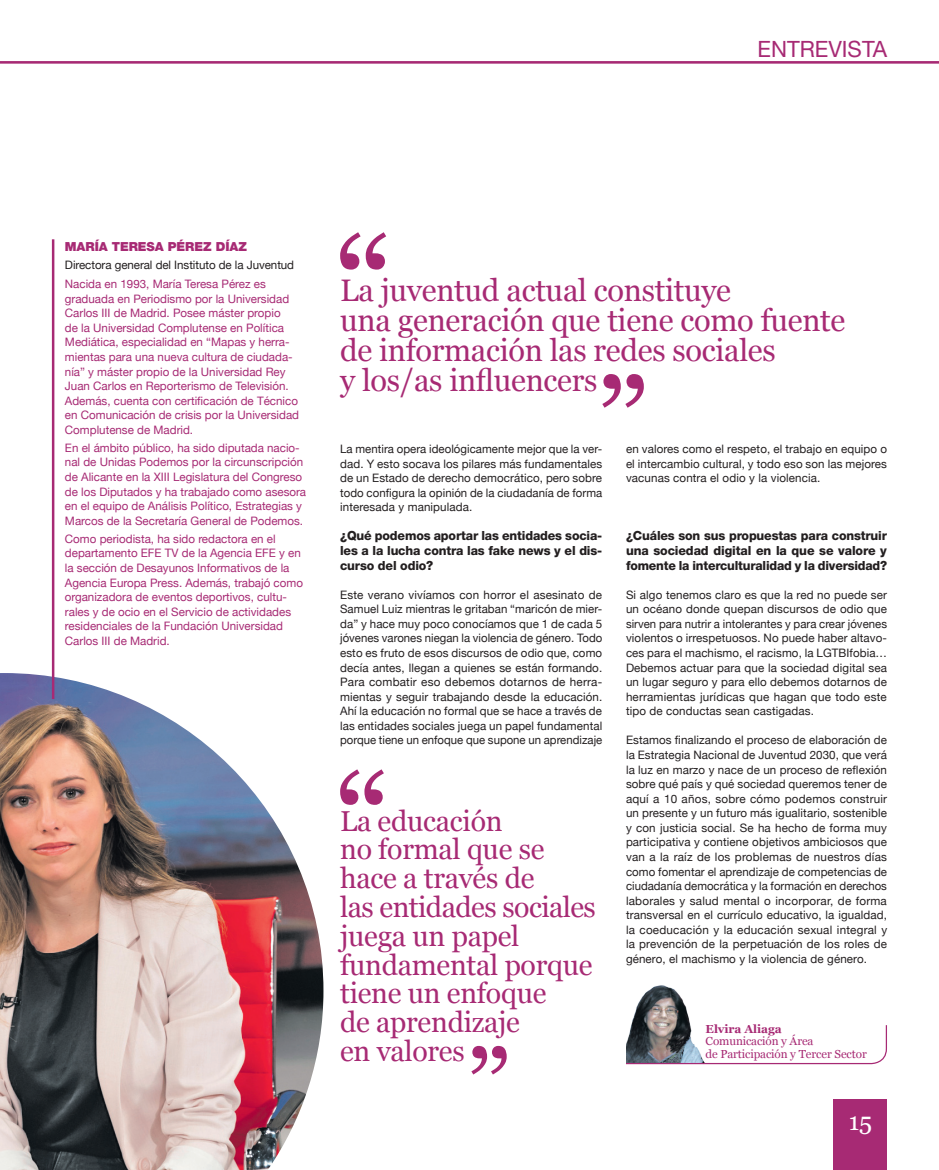
<style>
.page{position:relative;width:939px;height:1170px;background:#fff}
.page>*{position:absolute;margin:0;border:0;box-sizing:border-box;transform-origin:0 0}
.t1{font:31.12px/30px "Georgia";letter-spacing:-.01em;color:#a72a74}
.t2{font:28.75px/28.8px "Georgia";letter-spacing:-.01em;color:#a72a74}
.t3{font:25px "Georgia";color:#fff}
.t4{font:22.5px "Helvetica Neue";color:#a72a74}
.t5{font:800 12.62px/14.5px "Helvetica Neue";letter-spacing:-.01em;color:#231f20;text-align:justify}
.t6{font:900 12.5px "Helvetica Neue";letter-spacing:-.005em;color:#a72a74}
.t7{font:11.62px/14.6px "Helvetica Neue";letter-spacing:.01em;color:#231f20;text-align:justify}
.t8{font:11.62px/14.6px "Helvetica Neue";color:#a72a74}
.t9{font:11.62px/12.5px "Georgia";letter-spacing:-.01em;color:#a72a74}
.t10{font:700 11.62px "Georgia";letter-spacing:-.005em;color:#a72a74}
</style>
<div class="page">
<div style="left:834px;top:1098px;width:53px;height:71px;background:#a72a74"></div>
<hr style="left:0;top:61px;width:939px;height:2px;background:#a72a74">
<svg style="left:340px;top:769px;width:44px;height:35px"></svg>
<svg style="left:471px;top:1045px;width:36px;height:29px"></svg>
<svg style="left:340px;top:232px;width:46px;height:37px"></svg>
<svg style="left:602px;top:374px;width:42px;height:33px"></svg>
<img style="left:632px;top:985px;width:58px;height:38px">
<svg style="left:626px;top:1023px;width:261px;height:41px"></svg>
<img style="left:0;top:673px;width:323px;height:496px">
<hr style="left:52px;top:239px;width:2px;height:460px;background:#a72a74">
<h3 class="t4" style="left:757px;top:35px;width:97px">ENTREVISTA</h3>
<p class="t6" style="left:65px;top:239px;width:183px">MARÍA TERESA PÉREZ DÍAZ</p>
<p class="t7" style="left:65px;top:258px;width:231px">Directora general del I nstituto de la Juventud</p>
<p class="t8" style="left:65px;top:277px;width:236px">Nacida en 1993, María Teresa Pérez es graduada en Periodismo por la Universidad Carlos III de Madrid. Posee máster propio<br>de la Universidad Complutense en Política Mediática, especialidad en “Mapas y herra&shy;mientas para una nueva cultura de ciudada&shy;nía” y máster propio de la Universidad Rey Juan Carlos en Reporterismo de Televisión.<br>Además, cuenta con certificación de Técnico en Comunicación de crisis por la Universidad Complutense de Madrid.</p>
<p class="t8" style="left:65px;top:441px;width:243px">En el ámbito público, ha sido diputada nacio&shy;nal de Unidas Podemos por la circunscripción de Alicante en la XIII Legislatura del Congreso de los Diputados y ha trabajado como asesora en el equipo de Análisis Político, Estrategias y Marcos de la Secretaría General de Podemos.</p>
<p class="t8" style="left:65px;top:532px;width:240px">Como periodista, ha sido redactora en el departamento EFE TV de la Agencia EFE y en la sección de Desayunos I nformativos de la Agencia Europa Press. Además, trabajó como organizadora de eventos deportivos, cultu&shy;rales y de ocio en el Servicio de actividades residenciales de la Fundación Universidad Carlos III de Madrid.</p>
<h1 class="t1" style="left:340px;top:273px;width:507px">La juventud actual constituye<br>una generación que tiene como fuente de información las redes sociales<br>y los/as influencers</h1>
<p class="t7" style="left:340px;top:442px;width:264px">La mentira opera ideológicamente mejor que la ver&shy;dad. Y esto socava los pilares más fundamentales de un Estado de derecho democrático, pero sobre todo configura la opinión de la ciudadanía de forma interesada y manipulada.</p>
<p class="t5" style="left:340px;top:528px;width:264px">¿Qué podemos aportar las entidades socia&shy;les a la lucha contra las fake news y el dis&shy;curso del odio?</p>
<p class="t7" style="left:340px;top:588px;width:264px">Este verano vivíamos con horror el asesinato de Samuel Luiz mientras le gritaban “maricón de mier&shy;da” y hace muy poco conocíamos que 1 de cada 5 jóvenes varones niegan la violencia de género. Todo esto es fruto de esos discursos de odio que, como decía antes, llegan a quienes se están formando.<br>Para combatir eso debemos dotarnos de herra&shy;mientas y seguir trabajando desde la educación.<br>Ahí la educación no formal que se hace a través de las entidades sociales juega un papel fundamental porque tiene un enfoque que supone un aprendizaje</p>
<h2 class="t2" style="left:340px;top:805px;width:257px">La educación<br>no formal que se hace a través de<br>las entidades sociales juega un papel fundamental porque tiene un enfoque<br>de aprendizaje<br>en valores</h2>
<p class="t7" style="left:626px;top:442px;width:263px">en valores como el respeto, el trabajo en equipo o el intercambio cultural, y todo eso son las mejores vacunas contra el odio y la violencia.</p>
<p class="t5" style="left:626px;top:528px;width:263px">¿Cuáles son sus propuestas para construir una sociedad digital en la que se valore y fomente la interculturalidad y la diversidad?</p>
<p class="t7" style="left:626px;top:588px;width:263px">Si algo tenemos claro es que la red no puede ser un océano donde quepan discursos de odio que sirven para nutrir a intolerantes y para crear jóvenes violentos o irrespetuosos. No puede haber altavo&shy;ces para el machismo, el racismo, la LGTBIfobia… Debemos actuar para que la sociedad digital sea un lugar seguro y para ello debemos dotarnos de herramientas jurídicas que hagan que todo este tipo de conductas sean castigadas.</p>
<p class="t7" style="left:626px;top:733px;width:263px">Estamos finalizando el proceso de elaboración de la Estrategia Nacional de Juventud 2030, que verá la luz en marzo y nace de un proceso de reflexión sobre qué país y qué sociedad queremos tener de aquí a 10 años, sobre cómo podemos construir un presente y un futuro más igualitario, sostenible y con justicia social. Se ha hecho de forma muy participativa y contiene objetivos ambiciosos que van a la raíz de los problemas de nuestros días como fomentar el aprendizaje de competencias de ciudadanía democrática y la formación en derechos laborales y salud mental o incorporar, de forma transversal en el currículo educativo, la igualdad, la coeducación y la educación sexual integral y la prevención de la perpetuación de los roles de género, el machismo y la violencia de género.</p>
<p class="t10" style="left:706px;top:1019px;width:78px">Elvira Aliaga</p>
<p class="t9" style="left:706px;top:1034px;width:163px">Comunicación y Área<br>de Participación y Tercer Sector</p>
<h3 class="t3" style="left:849px;top:1102px;width:25px">15</h3>
</div>
